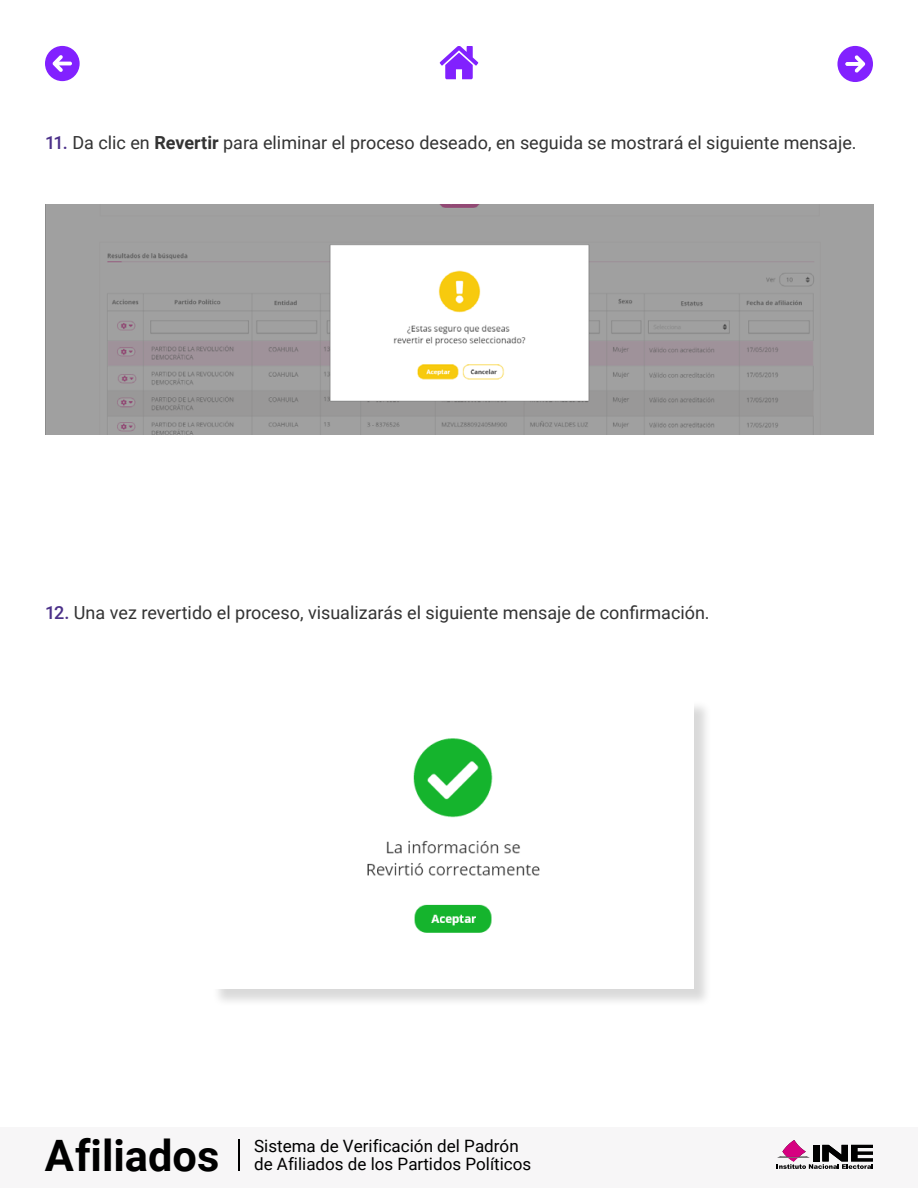
<style>
.page{position:relative;width:918px;height:1188px;background:#fff}
.page>*{position:absolute;margin:0;border:0;box-sizing:border-box;transform-origin:0 0}
.t1{font:700 43.35px "Roboto";color:#000}
.t2{font:18px "Roboto";color:#333}
.t3{font:17.1px/18.8px "Roboto";color:#000}
.s1{font-weight:500;color:#4b3089}
.s2{font-weight:700}
</style>
<div class="page">
<div style="left:0;top:1127px;width:918px;height:61px;background:#f7f6f7"></div>
<hr style="left:238px;top:1139px;width:2px;height:32px;background:#000">
<svg style="left:777px;top:1140px;width:96px;height:29px"></svg>
<svg style="left:440px;top:46px;width:38px;height:33px"></svg>
<svg style="left:45px;top:46px;width:35px;height:35px"></svg>
<svg style="left:837px;top:46px;width:36px;height:36px"></svg>
<img style="left:45px;top:204px;width:828px;height:231px">
<div style="left:212px;top:699px;width:500px;height:308px;background:#000;opacity:.15"></div>
<img style="left:212px;top:699px;width:481px;height:289px">
<p class="t2" style="left:45px;top:129px;width:813px"><span class="s1">11.</span> Da clic en <span class="s2">Revertir</span> para eliminar el proceso deseado, en seguida se mostrará el siguiente mensaje.</p>
<p class="t2" style="left:45px;top:600px;width:666px"><span class="s1">12.</span> Una vez revertido el proceso, visualizarás el siguiente mensaje de confirmación.</p>
<h1 class="t1" style="left:45px;top:1125px;width:176px">Afiliados</h1>
<p class="t3" style="left:254px;top:1135px;width:279px">Sistema de Verificación del Padrón de Afiliados de los Partidos Políticos</p>
</div>
